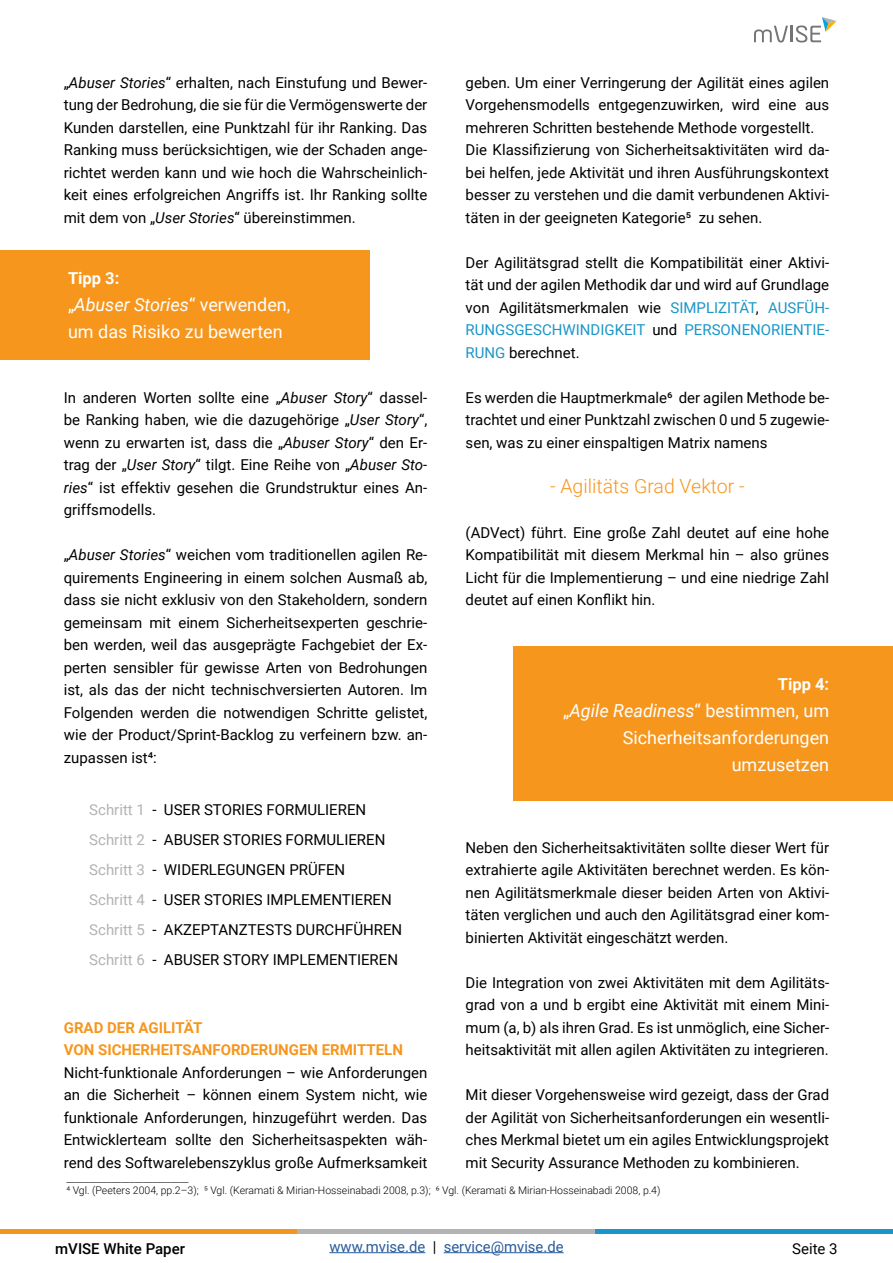
<style>
.page{position:relative;width:893px;height:1263px;background:#fff}
.page>*{position:absolute;margin:0;border:0;box-sizing:border-box;transform-origin:0 0}
.t1{font:300 19.5px "Roboto";color:#f7961d}
.t2{font:18px/27px "Roboto";color:#fff}
.t3{font:700 16.5px "Roboto";color:#fff}
.t4{font:15px/22.5px "Roboto";color:#000;text-align:justify}
.t5{font:700 15px/22.5px "Roboto";color:#f7961d}
.t6{font:15px "Roboto";color:#275b9b}
.t7{font:500 15px "Roboto";color:#000}
.t8{font:300 10.5px "Roboto";color:#000}
.s1{font-style:italic}
.s2{color:#b3b3b3}
.s3{color:#1b96c8}
.s4{color:#000}
</style>
<div class="page">
<svg style="left:754px;top:17px;width:83px;height:26px"></svg>
<div style="left:0;top:250px;width:370px;height:109px;background:#f7961d"></div>
<hr style="left:0;top:1229px;width:298px;height:4px;background:#f49522">
<hr style="left:298px;top:1229px;width:297px;height:4px;background:#b3b3b3">
<hr style="left:595px;top:1229px;width:298px;height:4px;background:#1b96c8">
<hr style="left:329px;top:1252px;width:96px;height:1px;background:#275b9b">
<hr style="left:444px;top:1252px;width:120px;height:1px;background:#275b9b">
<div style="left:513px;top:647px;width:380px;height:154px;background:#f7961d"></div>
<p class="t4" style="left:64px;top:71px;width:365px">„<span class="s1">Abuser Stories</span>“ erhalten, nach Einstufung und Bewer&shy;tung der Bedrohung, die sie für die Vermögenswerte der Kunden darstellen, eine Punktzahl für ihr Ranking. Das Ranking muss berücksichtigen, wie der Schaden ange&shy;richtet werden kann und wie hoch die Wahrscheinlich&shy;keit eines erfolgreichen Angriffs ist. Ihr Ranking sollte mit dem von „<span class="s1">User Stories</span>“ übereinstimmen.</p>
<p class="t3" style="left:68px;top:266px;width:53px">Tipp 3:</p>
<p class="t2" style="left:68px;top:290px;width:224px">„<span class="s1">Abuser Stories</span>“ verwenden, um das Risiko zu bewerten</p>
<p class="t4" style="left:64px;top:386px;width:365px">In anderen Worten sollte eine „<span class="s1">Abuser Story</span>“ dassel&shy;be Ranking haben, wie die dazugehörige „<span class="s1">User Story</span>“, wenn zu erwarten ist, dass die „<span class="s1">Abuser Story</span>“ den Er&shy;trag der „<span class="s1">User Story</span>“ tilgt. Eine Reihe von „<span class="s1">Abuser Sto&shy;ries</span>“ ist effektiv gesehen die Grundstruktur eines An&shy;griffsmodells.</p>
<p class="t4" style="left:64px;top:543px;width:365px">„<span class="s1">Abuser Stories</span>“ weichen vom traditionellen agilen Re&shy;quirements Engineering in einem solchen Ausmaß ab, dass sie nicht exklusiv von den Stakeholdern, sondern gemeinsam mit einem Sicherheitsexperten geschrie&shy;ben werden, weil das ausgeprägte Fachgebiet der Ex&shy;perten sensibler für gewisse Arten von Bedrohungen ist, als das der nicht technischversierten Autoren. Im Folgenden werden die notwendigen Schritte gelistet, wie der Product/Sprint-Backlog zu verfeinern bzw. an&shy;zupassen ist4:</p>
<p class="t4" style="left:89px;top:794px;width:314px;line-height:30px;text-align:left"><span class="s2">Schritt 1</span> - USER STORIES FORMULIEREN <span class="s2">Schritt 2</span> - ABUSER STORIES FORMULIEREN <span class="s2">Schritt 3</span> - WIDERLEGUNGEN PRÜFEN<br><span class="s2">Schritt 4</span> - USER STORIES IMPLEMENTIEREN <span class="s2">Schritt 5</span> - AKZEPTANZTESTS DURCHFÜHREN <span class="s2">Schritt 6</span> - ABUSER STORY IMPLEMENTIEREN</p>
<p class="t5" style="left:64px;top:1016px;width:341px">GRAD DER AGILITÄT<br>VON SICHERHEITSANFORDERUNGEN ERMITTELN</p>
<p class="t4" style="left:64px;top:1061px;width:365px">Nicht-funktionale Anforderungen – wie Anforderungen an die Sicherheit – können einem System nicht, wie funktionale Anforderungen, hinzugeführt werden. Das Entwicklerteam sollte den Sicherheitsaspekten wäh&shy;rend des Softwarelebenszyklus große Aufmerksamkeit</p>
<p class="t4" style="left:466px;top:71px;width:365px;text-align:left">geben. Um einer Verringerung der Agilität eines agilen Vorgehensmodells entgegenzuwirken, wird eine aus mehreren Schritten bestehende Methode vorgestellt.<br>Die Klassifizierung von Sicherheitsaktivitäten wird da&shy;bei helfen, jede Aktivität und ihren Ausführungskontext besser zu verstehen und die damit verbundenen Aktivi&shy;täten in der geeigneten Kategorie5 zu sehen.</p>
<p class="t4" style="left:466px;top:251px;width:365px">Der Agilitätsgrad stellt die Kompatibilität einer Aktivi&shy;tät und der agilen Methodik dar und wird auf Grundlage von Agilitätsmerkmalen wie <span class="s3">SIMPLIZITÄT</span>, <span class="s3">AUSFÜH-RUNGSGESCHWINDIGKEIT</span> und <span class="s3">PERSONENORIENTIE-RUNG</span> berechnet.</p>
<p class="t4" style="left:466px;top:386px;width:365px">Es werden die Hauptmerkmale6 der agilen Methode be&shy;trachtet und einer Punktzahl zwischen 0 und 5 zugewie&shy;sen, was zu einer einspaltigen Matrix namens</p>
<h1 class="t1" style="left:550px;top:472px;width:196px">- Agilitäts Grad Vektor -</h1>
<p class="t4" style="left:466px;top:521px;width:365px">(ADVect) führt. Eine große Zahl deutet auf eine hohe Kompatibilität mit diesem Merkmal hin – also grünes Licht für die Implementierung – und eine niedrige Zahl deutet auf einen Konflikt hin.</p>
<p class="t3" style="left:778px;top:672px;width:53px">Tipp 4:</p>
<p class="t2" style="left:563px;top:696px;width:267px;text-align:right">„<span class="s1">Agile Readiness</span>“ bestimmen, um<br>Sicherheitsanforderungen umzusetzen</p>
<p class="t4" style="left:466px;top:836px;width:365px">Neben den Sicherheitsaktivitäten sollte dieser Wert für extrahierte agile Aktivitäten berechnet werden. Es kön&shy;nen Agilitätsmerkmale dieser beiden Arten von Aktivi&shy;täten verglichen und auch den Agilitätsgrad einer kom&shy;binierten Aktivität eingeschätzt werden.</p>
<p class="t4" style="left:466px;top:971px;width:365px">Die Integration von zwei Aktivitäten mit dem Agilitäts&shy;grad von a und b ergibt eine Aktivität mit einem Mini&shy;mum (a, b) als ihren Grad. Es ist unmöglich, eine Sicher&shy;heitsaktivität mit allen agilen Aktivitäten zu integrieren.</p>
<p class="t4" style="left:466px;top:1083px;width:365px">Mit dieser Vorgehensweise wird gezeigt, dass der Grad der Agilität von Sicherheitsanforderungen ein wesentli&shy;ches Merkmal bietet um ein agiles Entwicklungsprojekt mit Security Assurance Methoden zu kombinieren.</p>
<p class="t8" style="left:66px;top:1183px;width:596px">4 Vgl. (Peeters 2004, pp.2–3); 5 Vgl. (Keramati &amp; Mirian-Hosseinabadi 2008, p.3); 6 Vgl. (Keramati &amp; Mirian-Hosseinabadi 2008, p.4)</p>
<p class="t7" style="left:55px;top:1238px;width:131px">mVISE White Paper</p>
<p class="t6" style="left:329px;top:1236px;width:236px">www.mvise.de <span class="s4">|</span> service@mvise.de</p>
<p class="t4" style="left:792px;top:1236px;width:47px">Seite 3</p>
</div>
